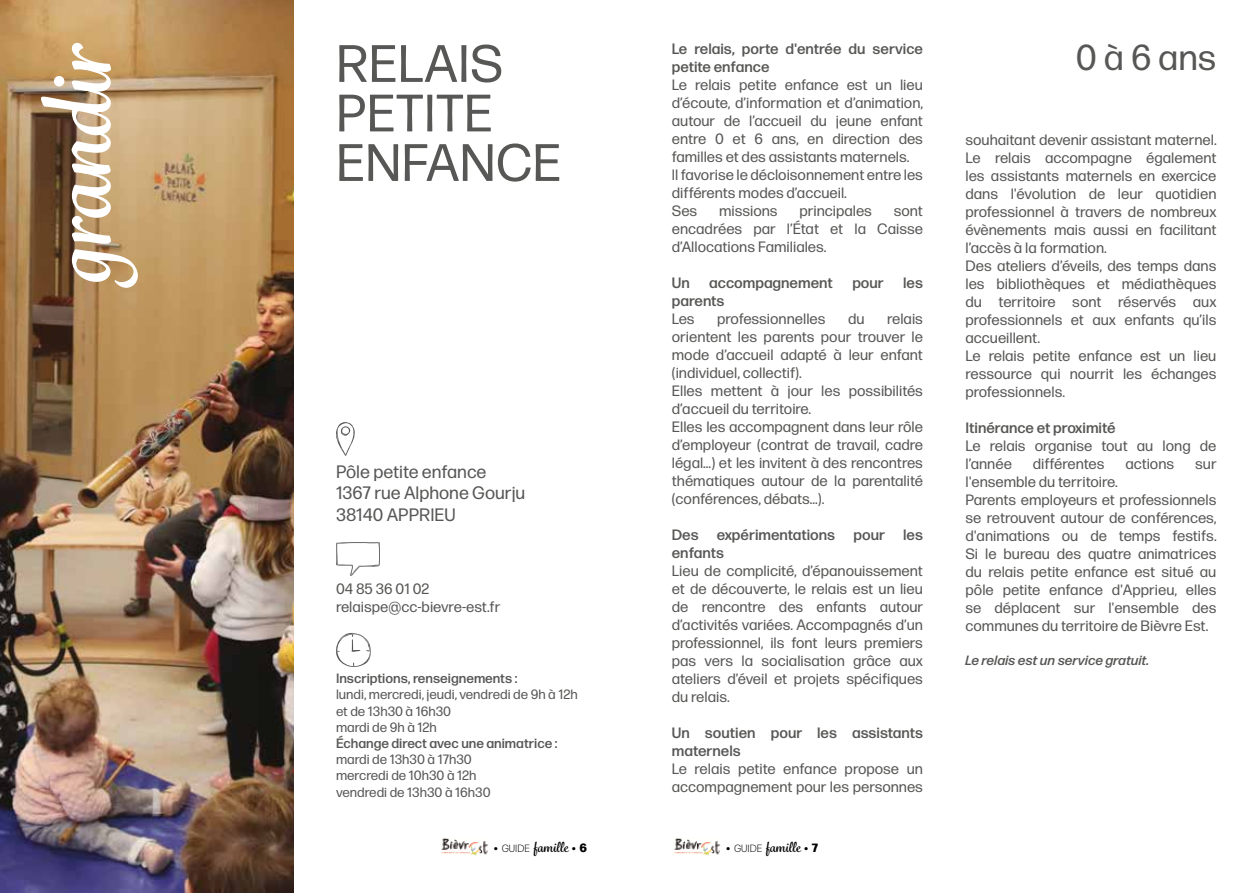
<style>
.page{position:relative;width:1259px;height:893px;background:#fff}
.page>*{position:absolute;margin:0;border:0;box-sizing:border-box;transform-origin:0 0}
.t1{font:700 90px "Grafolita Script";color:#fff}
.t2{font:52.5px/49.5px "Forma DJR Micro";color:#575756}
.t3{font:36px "Forma DJR Micro";color:#575756}
.t4{font:18px/21.6px "Forma DJR Micro";color:#575756}
.t5{font:15px/18px "Forma DJR Micro";color:#575756}
.t6{font:500 15px/18px "Forma DJR Micro";color:#575756}
.t7{font:13.5px/16.2px "Forma DJR Micro";color:#575756}
.t8{font:500 13.5px "Forma DJR Micro";color:#575756}
.t9{font:700 13.5px "Grafolita Script";color:#000}
.t10{font:italic 500 13.5px "Forma DJR Micro";color:#575756}
.s1{font-family:"Verdana Pro";font-weight:300;font-stretch:condensed;font-size:10.5px}
.s2{font-family:"Forma DJR Micro";font-weight:300;font-size:10.5px}
.s3{font-family:"Forma DJR Micro";font-weight:800;font-size:12px}
</style>
<div class="page">
<img style="left:0;top:0;width:293px;height:893px">
<img style="left:441px;top:838px;width:47px;height:18px">
<img style="left:674px;top:838px;width:46px;height:18px">
<svg style="left:336px;top:422px;width:19px;height:34px"></svg>
<svg style="left:336px;top:542px;width:44px;height:34px"></svg>
<svg style="left:336px;top:633px;width:35px;height:34px"></svg>
<h1 class="t1" style="left:41px;top:285px;width:243px;rotate:-90deg">grandir</h1>
<h2 class="t2" style="left:336px;top:40px;width:227px">RELAIS<br>PETITE<br>ENFANCE</h2>
<p class="t4" style="left:336px;top:461px;width:191px">Pôle petite enfance<br>1367 rue Alphone Gourju<br>38140 APPRIEU</p>
<p class="t5" style="left:336px;top:580px;width:166px">04 85 36 01 02 relaispe@cc-bievre-est.fr</p>
<p class="t8" style="left:336px;top:671px;width:183px">Inscriptions, renseignements :</p>
<p class="t7" style="left:336px;top:687px;width:243px">lundi, mercredi, jeudi, vendredi de 9h à 12h et de 13h30 à 16h30<br>mardi de 9h à 12h</p>
<p class="t8" style="left:336px;top:735px;width:223px">Échange direct avec une animatrice :</p>
<p class="t7" style="left:336px;top:752px;width:156px">mardi de 13h30 à 17h30 mercredi de 10h30 à 12h vendredi de 13h30 à 16h30</p>
<p class="t6" style="left:672px;top:39px;width:253px">Le relais, porte d'entrée du service petite enfance</p>
<p class="t5" style="left:672px;top:76px;width:253px">Le relais petite enfance est un lieu d’écoute, d’information et d’animation, autour de l’accueil du jeune enfant entre 0 et 6 ans, en direction des familles et des assistants maternels.<br>ll favorise le décloisonnement entre les différents modes d’accueil.<br>Ses</p>
<p class="t5" style="left:719px;top:202px;width:60px">missions</p>
<p class="t5" style="left:799px;top:202px;width:74px">principales</p>
<p class="t5" style="left:672px;top:202px;width:253px;text-align:justify;text-indent:222px">sont encadrées par l’État et la Caisse d’Allocations Familiales.</p>
<p class="t6" style="left:672px;top:273px;width:19px">Un</p>
<p class="t6" style="left:709px;top:273px;width:125px">accompagnement</p>
<p class="t6" style="left:852px;top:273px;width:33px">pour</p>
<p class="t6" style="left:903px;top:273px;width:21px">les</p>
<p class="t6" style="left:672px;top:291px;width:54px">parents</p>
<p class="t5" style="left:672px;top:310px;width:24px">Les</p>
<p class="t5" style="left:717px;top:310px;width:110px">professionnelles</p>
<p class="t5" style="left:848px;top:310px;width:18px">du</p>
<p class="t5" style="left:672px;top:310px;width:253px;text-indent:215px">relais orientent les parents pour trouver le mode d’accueil adapté à leur enfant (individuel, collectif).<br>Elles mettent à jour les possibilités d’accueil du territoire.<br>Elles les accompagnent dans leur rôle d’employeur (contrat de travail, cadre légal...) et les invitent à des rencontres thématiques autour de la parentalité (conférences, débats…).</p>
<p class="t6" style="left:672px;top:525px;width:253px">Des expérimentations pour les enfants</p>
<p class="t5" style="left:672px;top:562px;width:253px;text-align:justify">Lieu de complicité, d’épanouissement et de découverte, le relais est un lieu de rencontre des enfants autour d’activités variées. Accompagnés d’un professionnel, ils font leurs premiers pas vers la socialisation grâce aux ateliers d’éveil et projets spécifiques du relais.</p>
<p class="t6" style="left:672px;top:723px;width:253px">Un soutien pour les assistants maternels</p>
<p class="t5" style="left:672px;top:760px;width:253px">Le relais petite enfance propose un accompagnement pour les personnes</p>
<p class="t9" style="left:493px;top:842px;width:95px"><span class="s1">•</span> <span class="s2">GUIDE</span> famille <span class="s1">•</span> <span class="s3">6</span></p>
<p class="t9" style="left:726px;top:842px;width:94px"><span class="s1">•</span> <span class="s2">GUIDE</span> famille <span class="s1">•</span> <span class="s3">7</span></p>
<h3 class="t3" style="left:1076px;top:37px;width:142px">0 à 6 ans</h3>
<p class="t5" style="left:965px;top:131px;width:253px">souhaitant devenir assistant maternel.<br>Le relais accompagne également les assistants maternels en exercice dans l'évolution de leur quotidien professionnel à travers de nombreux évènements mais aussi en facilitant l’accès à la formation.<br>Des ateliers d’éveils, des temps dans les bibliothèques et médiathèques du territoire sont réservés aux professionnels et aux enfants qu’ils accueillent.<br>Le relais petite enfance est un lieu ressource qui nourrit les échanges professionnels.</p>
<p class="t6" style="left:965px;top:419px;width:152px">Itinérance et proximité</p>
<p class="t5" style="left:965px;top:437px;width:252px">Le relais organise tout au long de l’année</p>
<p class="t5" style="left:1032px;top:455px;width:73px">différentes</p>
<p class="t5" style="left:1125px;top:455px;width:50px">actions</p>
<p class="t5" style="left:1195px;top:455px;width:23px">sur</p>
<p class="t5" style="left:965px;top:473px;width:253px">l'ensemble du territoire.<br>Parents employeurs et professionnels se retrouvent autour de conférences, d'animations ou de temps festifs.<br>Si le bureau des quatre animatrices du relais petite enfance est situé au pôle petite enfance d'Apprieu, elles se déplacent sur l'ensemble des communes du territoire de Bièvre Est.</p>
<p class="t10" style="left:965px;top:655px;width:185px">Le relais est un service gratuit.</p>
</div>
